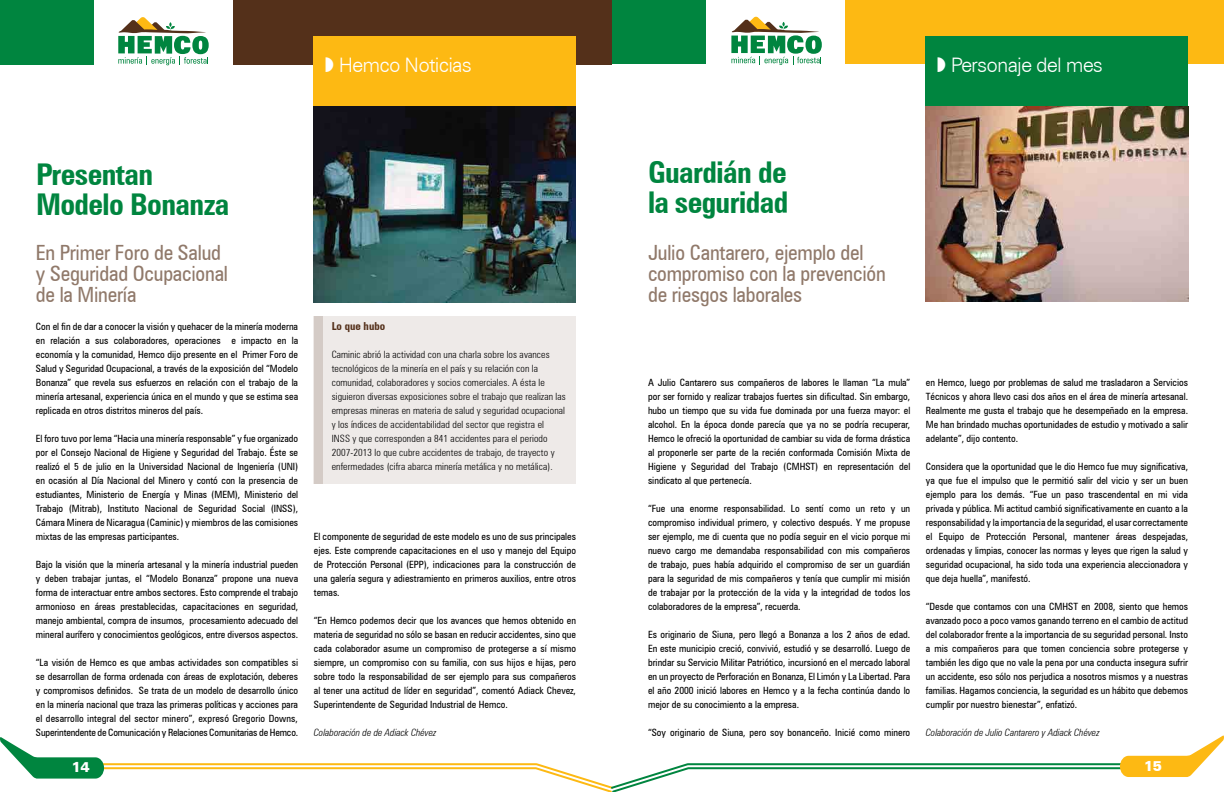
<style>
.page{position:relative;width:1224px;height:792px;background:#fff}
.page>*{position:absolute;margin:0;border:0;box-sizing:border-box;transform-origin:0 0}
.t1{font:700 condensed 30px/30px "Zurich BT";letter-spacing:-.02em;color:#00853f}
.t2{font:condensed 21px/21px "Zurich BT";letter-spacing:-.01em;color:#90796a}
.t3{font:300 20px "Zurich BT";letter-spacing:-.04em;color:#fff}
.t4{font:900 14px "Zurich BT";color:#fff}
.t5{font:700 condensed 11px "Zurich BT";color:#54301a}
.t6{font:condensed 10px/14px "Zurich BT";color:#000;text-align:justify}
.t7{font:300 condensed 10px/14px "Zurich BT";letter-spacing:.01em;color:#000}
.t8{font:italic 300 condensed 10px "Zurich BT";color:#000}
.s1{font-family:"Monotype Sorts";font-weight:400}
</style>
<div class="page">
<svg style="left:0;top:735px;width:1224px;height:57px"></svg>
<div style="left:0;top:0;width:94px;height:64px;background:#00853f"></div>
<div style="left:612px;top:0;width:94px;height:64px;background:#00853f"></div>
<div style="left:233px;top:0;width:379px;height:64px;background:#54301a"></div>
<div style="left:845px;top:0;width:379px;height:64px;background:#fdb913"></div>
<svg style="left:118px;top:17px;width:91px;height:48px"></svg>
<svg style="left:731px;top:16px;width:91px;height:49px"></svg>
<div style="left:314px;top:316px;width:262px;height:168px;background:#eeeae8"></div>
<div style="left:314px;top:36px;width:262px;height:70px;background:#fdb913"></div>
<div style="left:926px;top:36px;width:262px;height:70px;background:#00853f"></div>
<img style="left:926px;top:106px;width:262px;height:196px">
<img style="left:314px;top:106px;width:262px;height:196px">
<div style="left:314px;top:316px;width:8px;height:168px;background:#d4cbc6"></div>
<h3 class="t3" style="left:325px;top:52px;width:148px"><span class="s1">Z</span> Hemco Noticias</h3>
<h1 class="t1" style="left:36px;top:159px;width:195px">Presentan<br>Modelo Bonanza</h1>
<h2 class="t2" style="left:36px;top:242px;width:194px">En Primer Foro de Salud y Seguridad Ocupacional de la Minería</h2>
<p class="t6" style="left:36px;top:319px;width:264px">Con el fin de dar a conocer la visión y quehacer de la minería moderna en relación a sus colaboradores, operaciones e impacto en la economía y la comunidad, Hemco dijo presente en el Primer Foro de Salud y Seguridad Ocupacional, a través de la exposición del “Modelo Bonanza” que revela sus esfuerzos en relación con el trabajo de la minería artesanal, experiencia única en el mundo y que se estima sea replicada en otros distritos mineros del país.</p>
<p class="t6" style="left:36px;top:431px;width:264px">El foro tuvo por lema “Hacia una minería responsable” y fue organizado por el Consejo Nacional de Higiene y Seguridad del Trabajo. Éste se realizó el 5 de julio en la Universidad Nacional de Ingeniería (UNI) en ocasión al Día Nacional del Minero y contó con la presencia de estudiantes, Ministerio de Energía y Minas (MEM), Ministerio del Trabajo (Mitrab), Instituto Nacional de Seguridad Social (INSS), Cámara Minera de Nicaragua (Caminic) y miembros de las comisiones mixtas de las empresas participantes.</p>
<p class="t6" style="left:36px;top:557px;width:264px">Bajo la visión que la minería artesanal y la minería industrial pueden y deben trabajar juntas, el “Modelo Bonanza” propone una nueva forma de interactuar entre ambos sectores. Esto comprende el trabajo armonioso en áreas prestablecidas, capacitaciones en seguridad, manejo ambiental, compra de insumos, procesamiento adecuado del mineral aurífero y conocimientos geológicos, entre diversos aspectos.</p>
<p class="t6" style="left:36px;top:655px;width:264px">“La visión de Hemco es que ambas actividades son compatibles si se desarrollan de forma ordenada con áreas de explotación, deberes y compromisos definidos. Se trata de un modelo de desarrollo único en la minería nacional que traza las primeras políticas y acciones para el desarrollo integral del sector minero”, expresó Gregorio Downs, Superintendente de Comunicación y Relaciones Comunitarias de Hemco.</p>
<p class="t5" style="left:332px;top:319px;width:55px">Lo que hubo</p>
<p class="t7" style="left:332px;top:347px;width:236px">Caminic abrió la actividad con una charla sobre los avances tecnológicos de la minería en el país y su relación con la comunidad, colaboradores y socios comerciales. A ésta le siguieron diversas exposiciones sobre el trabajo que realizan las empresas mineras en materia de salud y seguridad ocupacional y los índices de accidentabilidad del sector que registra el<br>INSS y que corresponden a 841 accidentes para el periodo 2007-2013 lo que cubre accidentes de trabajo, de trayecto y enfermedades (cifra abarca minería metálica y no metálica).</p>
<p class="t6" style="left:314px;top:529px;width:264px">El componente de seguridad de este modelo es uno de sus principales ejes. Este comprende capacitaciones en el uso y manejo del Equipo de Protección Personal (EPP), indicaciones para la construcción de una galería segura y adiestramiento en primeros auxilios, entre otros temas.</p>
<p class="t6" style="left:314px;top:613px;width:264px">“En Hemco podemos decir que los avances que hemos obtenido en materia de seguridad no sólo se basan en reducir accidentes, sino que cada colaborador asume un compromiso de protegerse a sí mismo siempre, un compromiso con su familia, con sus hijos e hijas, pero sobre todo la responsabilidad de ser ejemplo para sus compañeros al tener una actitud de líder en seguridad”, comentó Adiack Chevez, Superintendente de Seguridad Industrial de Hemco.</p>
<p class="t8" style="left:314px;top:726px;width:124px">Colaboración de de Adiack Chévez</p>
<h3 class="t3" style="left:937px;top:52px;width:167px"><span class="s1">Z</span> Personaje del mes</h3>
<h1 class="t1" style="left:648px;top:157px;width:142px">Guardián de la seguridad</h1>
<h2 class="t2" style="left:648px;top:242px;width:239px">Julio Cantarero, ejemplo del compromiso con la prevención de riesgos laborales</h2>
<p class="t6" style="left:648px;top:375px;width:264px">A Julio Cantarero sus compañeros de labores le llaman “La mula” por ser fornido y realizar trabajos fuertes sin dificultad. Sin embargo, hubo un tiempo que su vida fue dominada por una fuerza mayor: el alcohol. En la época donde parecía que ya no se podría recuperar, Hemco le ofreció la oportunidad de cambiar su vida de forma drástica al proponerle ser parte de la recién conformada Comisión Mixta de Higiene y Seguridad del Trabajo (CMHST) en representación del sindicato al que pertenecía.</p>
<p class="t6" style="left:648px;top:501px;width:264px">“Fue una enorme responsabilidad. Lo sentí como un reto y un compromiso individual primero, y colectivo después. Y me propuse ser ejemplo, me di cuenta que no podía seguir en el vicio porque mi nuevo cargo me demandaba responsabilidad con mis compañeros de trabajo, pues había adquirido el compromiso de ser un guardián para la seguridad de mis compañeros y tenía que cumplir mi misión de trabajar por la protección de la vida y la integridad de todos los colaboradores de la empresa”, recuerda.</p>
<p class="t6" style="left:648px;top:627px;width:264px">Es originario de Siuna, pero llegó a Bonanza a los 2 años de edad.<br>En este municipio creció, convivió, estudió y se desarrolló. Luego de brindar su Servicio Militar Patriótico, incursionó en el mercado laboral en un proyecto de Perforación en Bonanza, El Limón y La Libertad. Para el año 2000 inició labores en Hemco y a la fecha continúa dando lo mejor de su conocimiento a la empresa.</p>
<p class="t6" style="left:648px;top:725px;width:264px">“Soy originario de Siuna, pero soy bonanceño. Inicié como minero</p>
<p class="t6" style="left:926px;top:375px;width:264px">en Hemco, luego por problemas de salud me trasladaron a Servicios Técnicos y ahora llevo casi dos años en el área de minería artesanal.<br>Realmente me gusta el trabajo que he desempeñado en la empresa.<br>Me han brindado muchas oportunidades de estudio y motivado a salir adelante”, dijo contento.</p>
<p class="t6" style="left:926px;top:459px;width:264px">Considera que la oportunidad que le dio Hemco fue muy significativa, ya que fue el impulso que le permitió salir del vicio y ser un buen ejemplo para los demás. “Fue un paso trascendental en mi vida privada y pública. Mi actitud cambió significativamente en cuanto a la responsabilidad y la importancia de la seguridad, el usar correctamente el Equipo de Protección Personal, mantener áreas despejadas, ordenadas y limpias, conocer las normas y leyes que rigen la salud y seguridad ocupacional, ha sido toda una experiencia aleccionadora y que deja huella”, manifestó.</p>
<p class="t6" style="left:926px;top:599px;width:264px">“Desde que contamos con una CMHST en 2008, siento que hemos avanzado poco a poco vamos ganando terreno en el cambio de actitud del colaborador frente a la importancia de su seguridad personal. Insto a mis compañeros para que tomen conciencia sobre protegerse y también les digo que no vale la pena por una conducta insegura sufrir un accidente, eso sólo nos perjudica a nosotros mismos y a nuestras familias. Hagamos conciencia, la seguridad es un hábito que debemos cumplir por nuestro bienestar”, enfatizó.</p>
<p class="t8" style="left:926px;top:726px;width:175px">Colaboración de Julio Cantarero y Adiack Chévez</p>
<h3 class="t4" style="left:71px;top:759px;width:20px">14</h3>
<h3 class="t4" style="left:1144px;top:757px;width:20px">15</h3>
</div>
